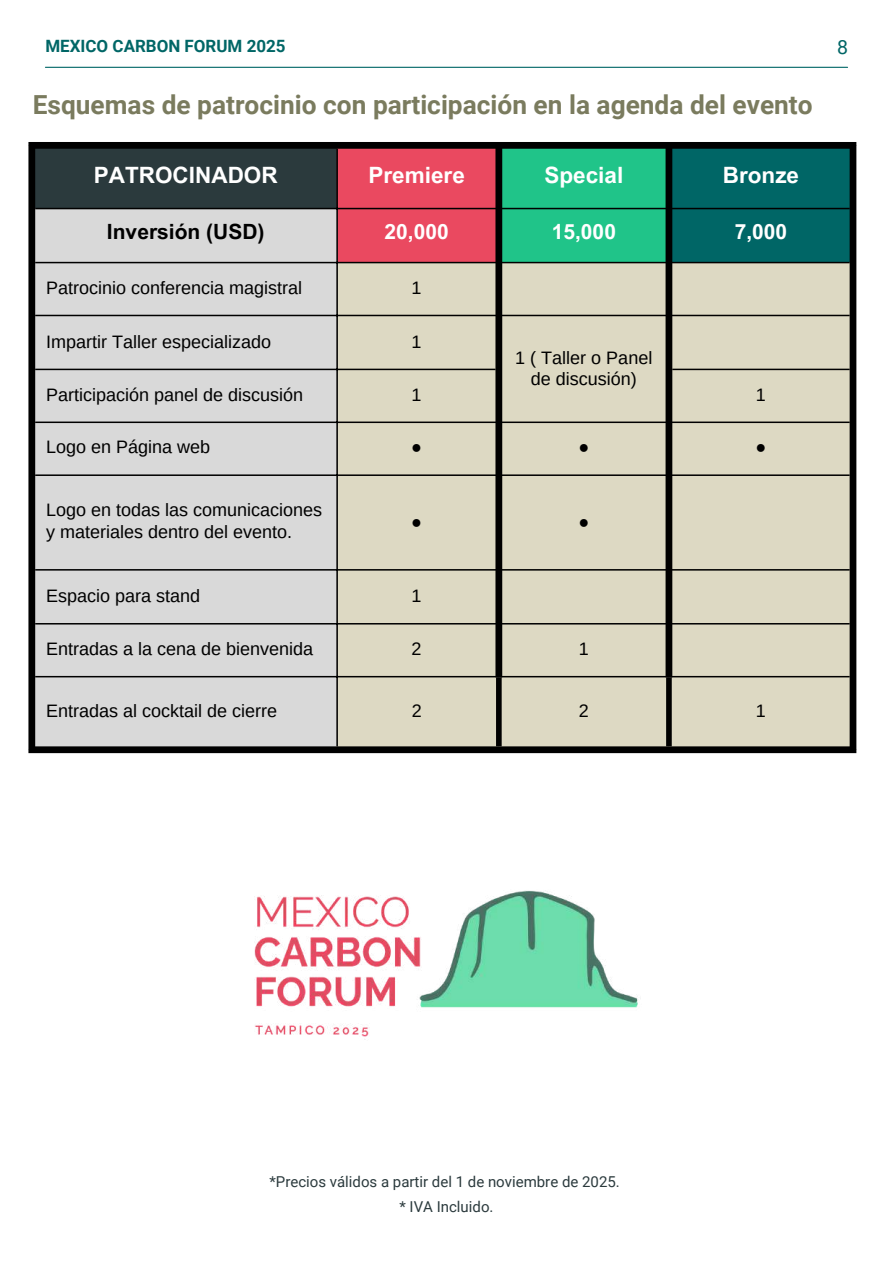
<style>
.page{position:relative;width:893px;height:1264px;background:#fff}
.page>*{position:absolute;margin:0;border:0;box-sizing:border-box;transform-origin:0 0}
.t1{font:700 26.25px "Roboto";color:#7a7b5e}
.t2{font:700 22.5px "Arial MT Pro";color:#fff}
.t3{font:700 21px "Arial MT Pro";color:#fff}
.t4{font:700 21px "Arial MT Pro";color:#000}
.t5{font:19.5px "Roboto";color:#066}
.t6{font:18px/21.3px "Arimo";color:#000;text-align:center}
.t7{font:700 16.95px "Roboto";color:#066}
.t8{font:15px/24.8px "Roboto";color:#2b3a3d;text-align:center}
</style>
<div class="page">
<div style="left:32px;top:145px;width:305px;height:64px;background:#2b3a3d"></div>
<svg style="left:338px;top:149px;width:511px;height:113px;background:#537a6e"></svg>
<div style="left:35px;top:209px;width:301px;height:537px;background:#d9d9d9"></div>
<div style="left:338px;top:263px;width:511px;height:483px;background:#ddd9c3"></div>
<hr style="left:336px;top:149px;width:2px;height:597px;background:#000">
<hr style="left:35px;top:208px;width:814px;height:1px;background:#000">
<hr style="left:35px;top:262px;width:814px;height:1px;background:#000">
<hr style="left:35px;top:315px;width:814px;height:1px;background:#000">
<hr style="left:35px;top:368px;width:460px;height:2px;background:#000">
<hr style="left:672px;top:368px;width:177px;height:2px;background:#000">
<hr style="left:35px;top:421px;width:814px;height:2px;background:#000">
<hr style="left:35px;top:474px;width:814px;height:2px;background:#000">
<hr style="left:35px;top:569px;width:814px;height:1px;background:#000">
<hr style="left:35px;top:623px;width:814px;height:1px;background:#000">
<hr style="left:35px;top:676px;width:814px;height:1px;background:#000">
<div style="left:496px;top:677px;width:5px;height:69px;background:#000"></div>
<svg style="left:665px;top:677px;width:6px;height:69px"></svg>
<div style="left:28px;top:149px;width:7px;height:597px;background:#000"></div>
<div style="left:495px;top:149px;width:7px;height:528px;background:#000"></div>
<div style="left:665px;top:149px;width:7px;height:528px;background:#000"></div>
<div style="left:849px;top:149px;width:7px;height:597px;background:#000"></div>
<div style="left:28px;top:142px;width:828px;height:7px;background:#000"></div>
<div style="left:28px;top:746px;width:828px;height:7px;background:#000"></div>
<hr style="left:45px;top:67px;width:802px;height:1px;background:#066">
<img style="left:254px;top:890px;width:384px;height:150px">
<p class="t7" style="left:45px;top:36px;width:241px">MEXICO CARBON FORUM 2025</p>
<p class="t5" style="left:836px;top:36px;width:12px">8</p>
<h1 class="t1" style="left:33px;top:90px;width:781px">Esquemas de patrocinio con participación en la agenda del evento</h1>
<p class="t2" style="left:94px;top:166px;width:185px">PATROCINADOR</p>
<p class="t2" style="left:368px;top:166px;width:98px">Premiere</p>
<p class="t2" style="left:544px;top:166px;width:80px">Special</p>
<p class="t2" style="left:722px;top:166px;width:78px">Bronze</p>
<p class="t4" style="left:107px;top:223px;width:159px">Inversión (USD)</p>
<p class="t3" style="left:384px;top:223px;width:66px">20,000</p>
<p class="t3" style="left:551px;top:223px;width:66px">15,000</p>
<p class="t3" style="left:734px;top:223px;width:54px">7,000</p>
<p class="t6" style="left:46px;top:277px;width:257px">Patrocinio conferencia magistral</p>
<p class="t6" style="left:411px;top:277px;width:12px">1</p>
<p class="t6" style="left:46px;top:331px;width:226px">Impartir Taller especializado</p>
<p class="t6" style="left:411px;top:331px;width:12px">1</p>
<p class="t6" style="left:515px;top:346px;width:138px">1 ( Taller o Panel de discusión)</p>
<p class="t6" style="left:46px;top:383px;width:259px">Participación panel de discusión</p>
<p class="t6" style="left:411px;top:383px;width:12px">1</p>
<p class="t6" style="left:755px;top:383px;width:12px">1</p>
<p class="t6" style="left:46px;top:436px;width:166px">Logo en Página web</p>
<p class="t6" style="left:411px;top:436px;width:12px">●</p>
<p class="t6" style="left:578px;top:436px;width:12px">●</p>
<p class="t6" style="left:755px;top:436px;width:12px">●</p>
<p class="t6" style="left:46px;top:499px;width:278px;text-align:left">Logo en todas las comunicaciones y materiales dentro del evento.</p>
<p class="t6" style="left:411px;top:511px;width:12px">●</p>
<p class="t6" style="left:578px;top:511px;width:12px">●</p>
<p class="t6" style="left:46px;top:585px;width:156px">Espacio para stand</p>
<p class="t6" style="left:411px;top:585px;width:12px">1</p>
<p class="t6" style="left:46px;top:638px;width:269px">Entradas a la cena de bienvenida</p>
<p class="t6" style="left:411px;top:638px;width:12px">2</p>
<p class="t6" style="left:578px;top:638px;width:12px">1</p>
<p class="t6" style="left:46px;top:700px;width:232px">Entradas al cocktail de cierre</p>
<p class="t6" style="left:412px;top:700px;width:12px">2</p>
<p class="t6" style="left:578px;top:700px;width:12px">2</p>
<p class="t6" style="left:755px;top:700px;width:12px">1</p>
<p class="t8" style="left:269px;top:1169px;width:352px">*Precios válidos a partir del 1 de noviembre de 2025. * IVA Incluido.</p>
</div>
